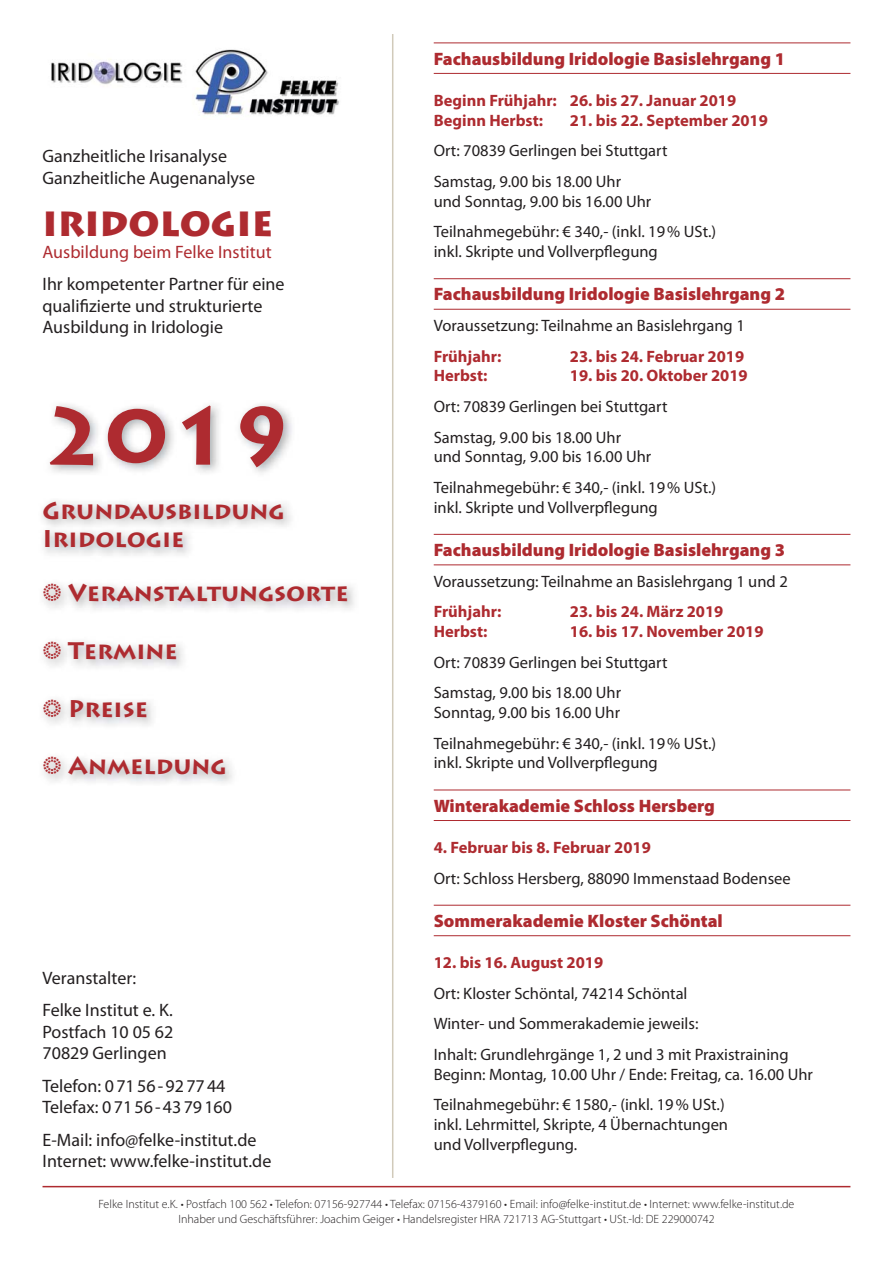
<style>
.page{position:relative;width:893px;height:1263px;background:#fff}
.page>*{position:absolute;margin:0;border:0;box-sizing:border-box;transform-origin:0 0}
.t1{font:700 81px "Lithos Pro";color:#ae2b30}
.t2{font:900 34.5px "Lithos Pro";color:#ae2b30}
.t3{font:700 24px/28.8px "Lithos Pro";color:#ae2b30}
.t4{font:18px/21.6px "Myriad Pro";color:#231f20}
.t5{font:900 18px "Myriad Pro";color:#ae2b30}
.t6{font:18px "Myriad Pro";color:#ae2b30}
.t7{font:16.5px/30.6px "Myriad Pro";color:#231f20}
.t8{font:700 16.5px/19.8px "Myriad Pro";color:#ae2b30}
.t9{font:300 12px/14.4px "Myriad Pro";color:#231f20;text-align:center}
</style>
<div class="page">
<hr style="left:43px;top:1186px;width:807px;height:1px;background:#ae2b30">
<img style="left:42px;top:404px;width:312px;height:379px">
<hr style="left:434px;top:43px;width:416px;height:1px;background:#ae2b30">
<hr style="left:434px;top:73px;width:416px;height:1px;background:#ae2b30">
<hr style="left:434px;top:278px;width:416px;height:1px;background:#ae2b30">
<hr style="left:434px;top:309px;width:416px;height:1px;background:#ae2b30">
<hr style="left:434px;top:534px;width:416px;height:1px;background:#ae2b30">
<hr style="left:434px;top:564px;width:416px;height:1px;background:#ae2b30">
<hr style="left:434px;top:790px;width:416px;height:1px;background:#ae2b30">
<hr style="left:434px;top:820px;width:416px;height:1px;background:#ae2b30">
<hr style="left:434px;top:905px;width:416px;height:1px;background:#ae2b30">
<hr style="left:434px;top:935px;width:416px;height:1px;background:#ae2b30">
<hr style="left:392px;top:34px;width:1px;height:1144px;background:#d1caba">
<img style="left:51px;top:49px;width:288px;height:68px">
<svg style="left:44px;top:584px;width:17px;height:17px"></svg>
<svg style="left:44px;top:642px;width:17px;height:17px"></svg>
<svg style="left:44px;top:699px;width:17px;height:18px"></svg>
<svg style="left:44px;top:757px;width:17px;height:17px"></svg>
<p class="t4" style="left:43px;top:147px;width:214px">Ganzheitliche Irisanalyse<br>Ganzheitliche Augenanalyse</p>
<h2 class="t2" style="left:43px;top:204px;width:232px">IRIDOLOGIE</h2>
<p class="t6" style="left:43px;top:245px;width:231px">Ausbildung beim Felke Institut</p>
<p class="t4" style="left:43px;top:275px;width:244px">Ihr kompetenter Partner für eine qualifizierte und strukturierte<br>Ausbildung in Iridologie</p>
<h1 class="t1" style="left:43px;top:389px;width:252px">2019</h1>
<h3 class="t3" style="left:43px;top:496px;width:244px">Grundausbildung<br>Iridologie</h3>
<h3 class="t3" style="left:68px;top:579px;width:282px">Veranstaltungsorte</h3>
<h3 class="t3" style="left:68px;top:636px;width:111px">Termine</h3>
<h3 class="t3" style="left:68px;top:694px;width:81px">Preise</h3>
<h3 class="t3" style="left:68px;top:752px;width:160px">Anmeldung</h3>
<p class="t4" style="left:43px;top:963px;width:132px;line-height:32.4px">Veranstalter:<br>Felke Institut e. K.</p>
<p class="t4" style="left:43px;top:1023px;width:132px">Postfach 10 05 62<br>70829 Gerlingen</p>
<p class="t4" style="left:43px;top:1077px;width:191px">Telefon: 0 71 56 - 92 77 44<br>Telefax: 0 71 56 - 43 79 160</p>
<p class="t4" style="left:43px;top:1131px;width:230px">E-Mail: info@felke-institut.de<br>Internet: www.felke-institut.de</p>
<p class="t5" style="left:434px;top:52px;width:353px">Fachausbildung Iridologie Basislehrgang 1</p>
<p class="t8" style="left:434px;top:90px;width:304px">Beginn Frühjahr: 26. bis 27. Januar 2019<br>Beginn Herbst:</p>
<p class="t8" style="left:570px;top:110px;width:200px">21. bis 22. September 2019</p>
<p class="t7" style="left:434px;top:137px;width:235px">Ort: 70839 Gerlingen bei Stuttgart<br>Samstag, 9.00 bis 18.00 Uhr</p>
<p class="t7" style="left:434px;top:188px;width:284px">und Sonntag, 9.00 bis 16.00 Uhr<br>Teilnahmegebühr: € 340,- (inkl. 19 % USt.)</p>
<p class="t7" style="left:434px;top:238px;width:226px">inkl. Skripte und Vollverpflegung</p>
<p class="t5" style="left:434px;top:288px;width:353px">Fachausbildung Iridologie Basislehrgang 2</p>
<p class="t7" style="left:434px;top:312px;width:313px">Voraussetzung: Teilnahme an Basislehrgang 1</p>
<p class="t8" style="left:434px;top:346px;width:69px">Frühjahr:</p>
<p class="t8" style="left:570px;top:346px;width:176px">23. bis 24. Februar 2019</p>
<p class="t8" style="left:434px;top:366px;width:55px">Herbst:</p>
<p class="t8" style="left:570px;top:366px;width:179px">19. bis 20. Oktober 2019</p>
<p class="t7" style="left:434px;top:393px;width:235px">Ort: 70839 Gerlingen bei Stuttgart<br>Samstag, 9.00 bis 18.00 Uhr</p>
<p class="t7" style="left:434px;top:443px;width:284px">und Sonntag, 9.00 bis 16.00 Uhr<br>Teilnahmegebühr: € 340,- (inkl. 19 % USt.)</p>
<p class="t7" style="left:434px;top:494px;width:226px">inkl. Skripte und Vollverpflegung</p>
<p class="t5" style="left:434px;top:543px;width:353px">Fachausbildung Iridologie Basislehrgang 3</p>
<p class="t7" style="left:434px;top:567px;width:356px">Voraussetzung: Teilnahme an Basislehrgang 1 und 2</p>
<p class="t8" style="left:434px;top:602px;width:69px">Frühjahr:</p>
<p class="t8" style="left:570px;top:602px;width:155px">23. bis 24. März 2019</p>
<p class="t8" style="left:434px;top:621px;width:55px">Herbst:</p>
<p class="t8" style="left:570px;top:621px;width:195px">16. bis 17. November 2019</p>
<p class="t7" style="left:434px;top:648px;width:235px">Ort: 70839 Gerlingen bei Stuttgart<br>Samstag, 9.00 bis 18.00 Uhr</p>
<p class="t7" style="left:434px;top:699px;width:284px">Sonntag, 9.00 bis 16.00 Uhr<br>Teilnahmegebühr: € 340,- (inkl. 19 % USt.)</p>
<p class="t7" style="left:434px;top:749px;width:226px">inkl. Skripte und Vollverpflegung</p>
<p class="t5" style="left:434px;top:799px;width:283px">Winterakademie Schloss Hersberg</p>
<p class="t8" style="left:434px;top:837px;width:219px">4. Februar bis 8. Februar 2019</p>
<p class="t7" style="left:434px;top:864px;width:359px">Ort: Schloss Hersberg, 88090 Immenstaad Bodensee</p>
<p class="t5" style="left:434px;top:914px;width:291px">Sommerakademie Kloster Schöntal</p>
<p class="t8" style="left:434px;top:953px;width:171px">12. bis 16. August 2019</p>
<p class="t7" style="left:434px;top:980px;width:356px">Ort: Kloster Schöntal, 74214 Schöntal<br>Winter- und Sommerakademie jeweils:<br>Inhalt: Grundlehrgänge 1, 2 und 3 mit Praxistraining</p>
<p class="t7" style="left:434px;top:1061px;width:381px">Beginn: Montag, 10.00 Uhr / Ende: Freitag, ca. 16.00 Uhr<br>Teilnahmegebühr: € 1580,- (inkl. 19 % USt.)</p>
<p class="t7" style="left:434px;top:1116px;width:296px;line-height:19.8px">inkl. Lehrmittel, Skripte, 4 Übernachtungen und Vollverpflegung.</p>
<p class="t9" style="left:99px;top:1198px;width:697px">Felke Institut e.K. • Postfach 100 562 • Telefon: 07156-927744 • Telefax: 07156-4379160 • Email: info@felke-institut.de • Internet: www.felke-institut.de<br>Inhaber und Geschäftsführer: Joachim Geiger • Handelsregister HRA 721713 AG-Stuttgart • USt.-Id: DE 229000742</p>
</div>
